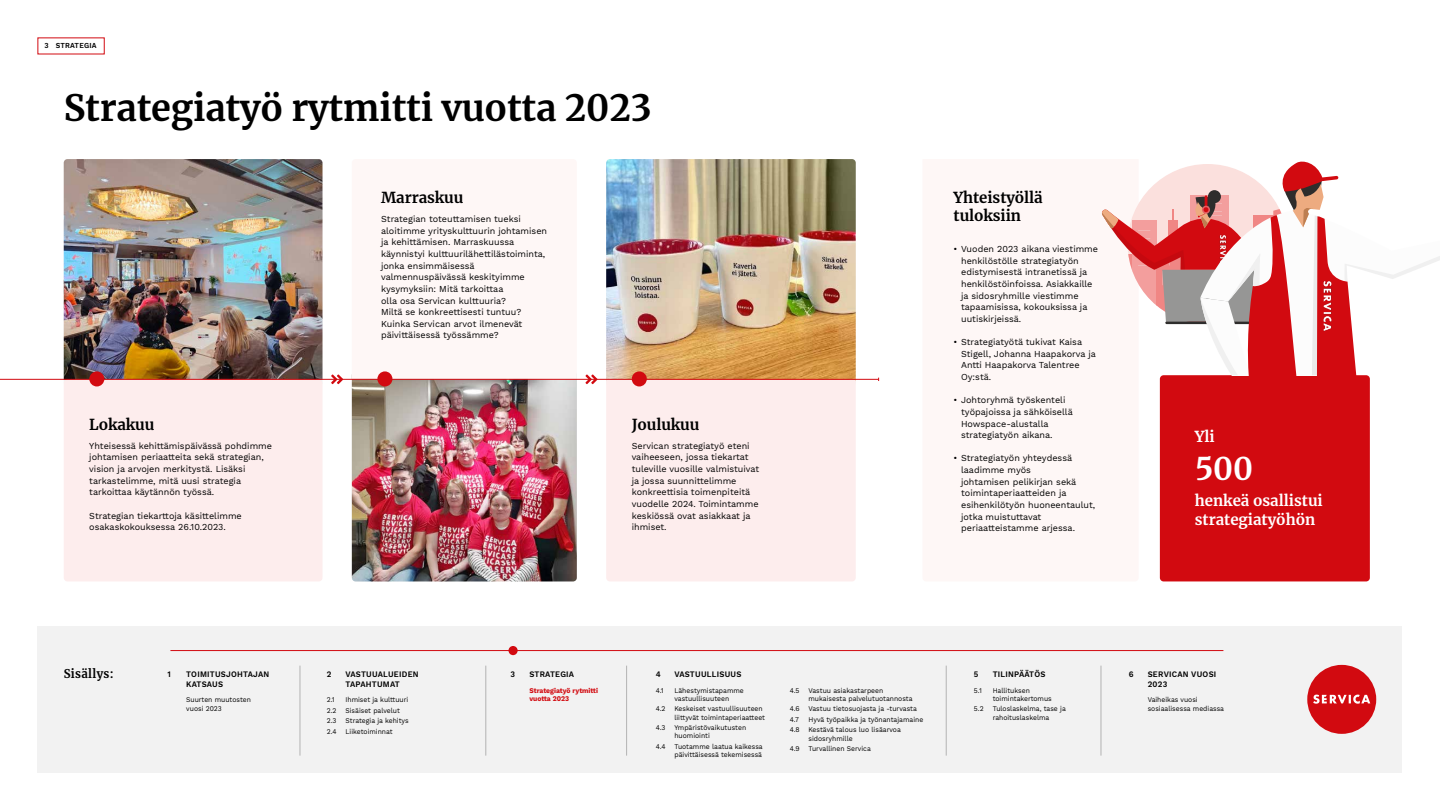
<style>
.page{position:relative;width:1440px;height:810px;background:#fff}
.page>*{position:absolute;margin:0;border:0;box-sizing:border-box;transform-origin:0 0}
.t1{font:700 36px "Merriweather";letter-spacing:-.005em;color:#000}
.t2{font:700 30.97px "Merriweather";color:#fff}
.t3{font:700 15px/18px "Merriweather";letter-spacing:-.005em;color:#000}
.t4{font:700 15px/19.4px "Merriweather";color:#fff}
.t5{font:700 12px "Merriweather";letter-spacing:.03em;color:#000;scale:.95 1}
.t6{font:9px/11.6px "Work Sans";color:#000}
.t7{font:600 8.25px/9.8px "Work Sans";letter-spacing:.03em;color:#000;scale:.95 1}
.t8{font:600 7.5px "Work Sans";letter-spacing:.03em;color:#000;scale:.95 1}
.t9{font:7.12px/8.2px "Work Sans";color:#000;scale:.95 1}
.t10{font:700 7.12px/8.2px "Work Sans";color:#d20a10;scale:.95 1}
</style>
<div class="page">
<div style="left:38px;top:626px;width:1364px;height:146px;background:#f2f2f2"></div>
<div style="left:1307px;top:665px;width:69px;height:69px;background:#d20a10;border-radius:50%"></div>
<svg style="left:1313px;top:695px;width:57px;height:9px"></svg>
<hr style="left:300px;top:666px;width:1px;height:90px;background:#b3b3b3">
<hr style="left:486px;top:666px;width:1px;height:90px;background:#b3b3b3">
<hr style="left:626px;top:666px;width:1px;height:90px;background:#b3b3b3">
<hr style="left:946px;top:666px;width:1px;height:90px;background:#b3b3b3">
<hr style="left:1101px;top:666px;width:1px;height:90px;background:#b3b3b3">
<hr style="left:170px;top:650px;width:1053px;height:1px;background:#d20a10">
<div style="left:508px;top:646px;width:10px;height:9px;background:#d20a10;border-radius:50%"></div>
<img style="left:352px;top:380px;width:225px;height:201px">
<img style="left:606px;top:159px;width:250px;height:220px">
<img style="left:64px;top:159px;width:258px;height:220px">
<div style="left:606px;top:380px;width:250px;height:201px;background:#fdeded"></div>
<div style="left:64px;top:380px;width:258px;height:201px;background:#fdeded;border-radius:4px"></div>
<svg style="left:352px;top:371px;width:225px;height:8px;fill:#fef7f6"></svg>
<div style="left:89px;top:371px;width:15px;height:15px;background:#d20a10;border-radius:50%"></div>
<div style="left:377px;top:371px;width:15px;height:15px;background:#d20a10;border-radius:50%"></div>
<div style="left:632px;top:371px;width:15px;height:15px;background:#d20a10;border-radius:50%"></div>
<hr style="left:0;top:379px;width:879px;height:1px;background:#d20a10">
<div style="left:1160px;top:375px;width:210px;height:206px;background:#d20a10;border-radius:4px"></div>
<svg style="left:1101px;top:161px;width:339px;height:214px"></svg>
<svg style="left:331px;top:375px;width:12px;height:9px"></svg>
<svg style="left:586px;top:375px;width:11px;height:9px"></svg>
<p class="t8" style="left:45px;top:41px;width:56px">3 STRATEGIA</p>
<h1 class="t1" style="left:64px;top:83px;width:590px">Strategiatyö rytmitti vuotta 2023</h1>
<h3 class="t3" style="left:89px;top:415px;width:67px">Lokakuu</h3>
<p class="t6" style="left:89px;top:440px;width:184px">Yhteisessä kehittämispäivässä pohdimme johtamisen periaatteita sekä strategian, vision ja arvojen merkitystä. Lisäksi tarkastelimme, mitä uusi strategia tarkoittaa käytännön työssä.</p>
<p class="t6" style="left:89px;top:510px;width:154px">Strategian tiekarttoja käsittelimme osakaskokouksessa 26.10.2023.</p>
<h3 class="t3" style="left:381px;top:188px;width:84px">Marraskuu</h3>
<p class="t6" style="left:381px;top:214px;width:168px">Strategian toteuttamisen tueksi aloitimme yrityskulttuurin johtamisen ja kehittämisen. Marraskuussa käynnistyi kulttuurilähettilästoiminta, jonka ensimmäisessä valmennuspäivässä keskityimme kysymyksiin: Mitä tarkoittaa<br>olla osa Servican kulttuuria?<br>Miltä se konkreettisesti tuntuu?<br>Kuinka Servican arvot ilmenevät päivittäisessä työssämme?</p>
<h3 class="t3" style="left:632px;top:415px;width:69px">Joulukuu</h3>
<p class="t6" style="left:632px;top:440px;width:129px">Servican strategiatyö eteni vaiheeseen, jossa tiekartat tuleville vuosille valmistuivat ja jossa suunnittelimme konkreettisia toimenpiteitä vuodelle 2024. Toimintamme keskiössä ovat asiakkaat ja ihmiset.</p>
<h3 class="t3" style="left:954px;top:188px;width:91px">Yhteistyöllä tuloksiin</h3>
<p class="t6" style="left:961px;top:244px;width:139px;text-indent:-7px">• Vuoden 2023 aikana viestimme henkilöstölle strategiatyön edistymisestä intranetissä ja henkilöstöinfoissa. Asiakkaille ja sidosryhmille viestimme tapaamisissa, kokouksissa ja uutiskirjeissä.</p>
<p class="t6" style="left:961px;top:337px;width:136px;text-indent:-7px">• Strategiatyötä tukivat Kaisa<br>Stigell, Johanna Haapakorva ja<br>Antti Haapakorva Talentree<br>Oy:stä.</p>
<p class="t6" style="left:961px;top:395px;width:113px;text-indent:-7px">• Johtoryhmä työskenteli työpajoissa ja sähköisellä<br>Howspace-alustalla strategiatyön aikana.</p>
<p class="t6" style="left:961px;top:453px;width:136px;text-indent:-7px">• Strategiatyön yhteydessä laadimme myös<br>johtamisen pelikirjan sekä toimintaperiaatteiden ja esihenkilötyön huoneentaulut, jotka muistuttavat periaatteistamme arjessa.</p>
<h3 class="t4" style="left:1195px;top:427px;width:22px">Yli</h3>
<h2 class="t2" style="left:1195px;top:447px;width:60px">500</h2>
<h3 class="t4" style="left:1195px;top:490px;width:130px">henkeä osallistui strategiatyöhön</h3>
<h3 class="t5" style="left:64px;top:665px;width:54px">Sisällys:</h3>
<p class="t7" style="left:168px;top:669px;width:5px">1</p>
<p class="t7" style="left:186px;top:669px;width:89px">TOIMITUSJOHTAJAN<br>KATSAUS</p>
<p class="t9" style="left:186px;top:696px;width:70px">Suurten muutosten vuosi 2023</p>
<p class="t7" style="left:327px;top:669px;width:6px">2</p>
<p class="t7" style="left:346px;top:669px;width:79px">VASTUUALUEIDEN<br>TAPAHTUMAT</p>
<p class="t9" style="left:327px;top:696px;width:10px">2.1</p>
<p class="t9" style="left:346px;top:696px;width:68px">Ihmiset ja kulttuuri</p>
<p class="t9" style="left:327px;top:707px;width:12px">2.2</p>
<p class="t9" style="left:346px;top:707px;width:59px">Sisäiset palvelut</p>
<p class="t9" style="left:327px;top:717px;width:12px">2.3</p>
<p class="t9" style="left:346px;top:717px;width:68px">Strategia ja kehitys</p>
<p class="t9" style="left:327px;top:728px;width:12px">2.4</p>
<p class="t9" style="left:346px;top:728px;width:51px">Liiketoiminnat</p>
<p class="t7" style="left:511px;top:669px;width:6px">3</p>
<p class="t7" style="left:529px;top:669px;width:49px">STRATEGIA</p>
<p class="t10" style="left:529px;top:686px;width:74px">Strategiatyö rytmitti vuotta 2023</p>
<p class="t7" style="left:656px;top:669px;width:7px">4</p>
<p class="t7" style="left:674px;top:669px;width:72px">VASTUULLISUUS</p>
<p class="t9" style="left:656px;top:686px;width:10px">4.1</p>
<p class="t9" style="left:674px;top:686px;width:75px">Lähestymistapamme vastuullisuuteen</p>
<p class="t9" style="left:656px;top:705px;width:12px">4.2</p>
<p class="t9" style="left:674px;top:705px;width:97px">Keskeiset vastuullisuuteen liittyvät toimintaperiaatteet</p>
<p class="t9" style="left:656px;top:724px;width:12px">4.3</p>
<p class="t9" style="left:674px;top:724px;width:77px">Ympäristövaikutusten huomiointi</p>
<p class="t9" style="left:656px;top:743px;width:114px;text-align:right">4.4 Tuotamme laatua kaikessa päivittäisessä tekemisessä</p>
<p class="t9" style="left:790px;top:686px;width:12px">4.5</p>
<p class="t9" style="left:808px;top:686px;width:111px">Vastuu asiakastarpeen mukaisesta palvelutuotannosta</p>
<p class="t9" style="left:790px;top:704px;width:135px;line-height:10.5px">4.6 Vastuu tietosuojasta ja -turvasta<br>4.7</p>
<p class="t9" style="left:790px;top:715px;width:142px;line-height:10.5px;text-indent:19px">Hyvä työpaikka ja työnantajamaine<br>4.8 Kestävä talous luo lisäarvoa</p>
<p class="t9" style="left:790px;top:733px;width:87px;line-height:10.5px;text-align:center">sidosryhmille<br>4.9 Turvallinen Servica</p>
<p class="t7" style="left:974px;top:669px;width:6px">5</p>
<p class="t7" style="left:993px;top:669px;width:57px">TILINPÄÄTÖS</p>
<p class="t9" style="left:974px;top:686px;width:10px">5.1</p>
<p class="t9" style="left:993px;top:686px;width:64px">Hallituksen toimintakertomus</p>
<p class="t9" style="left:974px;top:705px;width:12px">5.2</p>
<p class="t9" style="left:993px;top:705px;width:78px">Tuloslaskelma, tase ja rahoituslaskelma</p>
<p class="t7" style="left:1129px;top:669px;width:7px">6</p>
<p class="t7" style="left:1148px;top:669px;width:74px">SERVICAN VUOSI<br>2023</p>
<p class="t9" style="left:1148px;top:696px;width:82px">Vaiheikas vuosi sosiaalisessa mediassa</p>
</div>
